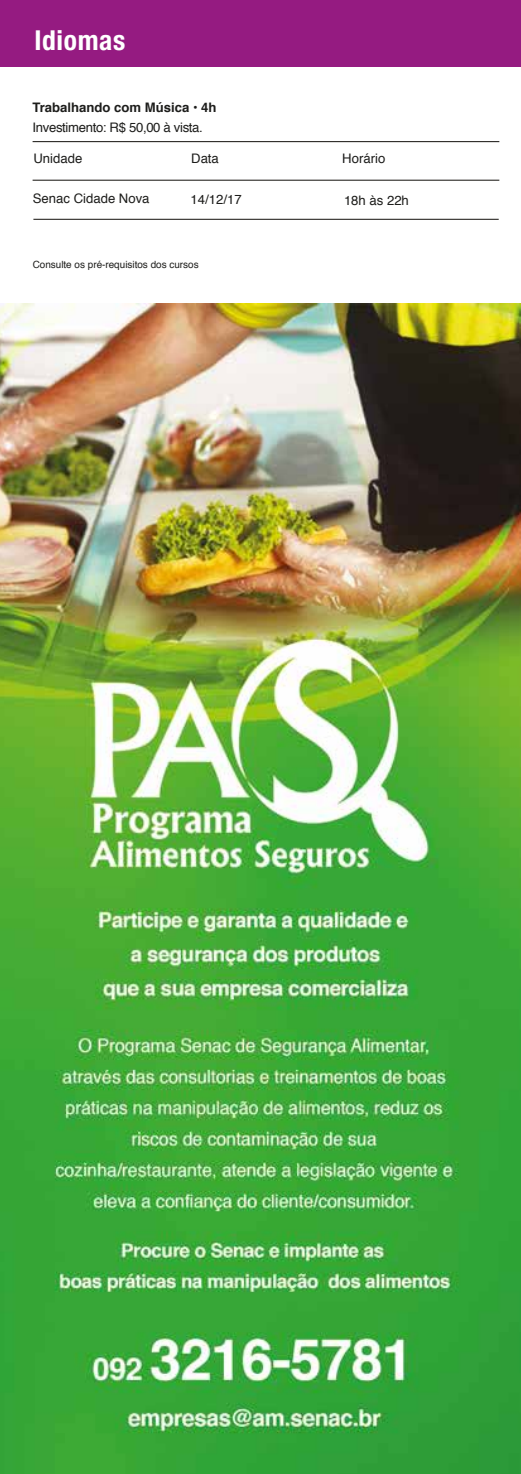
<style>
.page{position:relative;width:521px;height:1474px;background:#fff}
.page>*{position:absolute;margin:0;border:0;box-sizing:border-box;transform-origin:0 0}
.t1{font:700 condensed 27.47px "Helvetica Neue";letter-spacing:.025em;color:#fff}
.t2{font:13.12px "Helvetica";color:#1d1d1b}
.t3{font:13.12px "Helvetica";letter-spacing:-.025em;color:#1d1d1b}
.t4{font:700 13.12px "Helvetica";color:#1d1d1b}
.t5{font:9.97px "Helvetica";color:#1d1d1b}
</style>
<div class="page">
<div style="left:0;top:0;width:521px;height:66px;background:#951b81"></div>
<hr style="left:33px;top:141px;width:466px;height:1px;background:#12100c">
<hr style="left:33px;top:180px;width:466px;height:1px;background:#12100c">
<hr style="left:33px;top:219px;width:466px;height:1px;background:#12100c">
<img style="left:0;top:304px;width:521px;height:1169px">
<h1 class="t1" style="left:34px;top:24px;width:93px">Idiomas</h1>
<p class="t4" style="left:33px;top:97px;width:186px">Trabalhando com Música • 4h</p>
<p class="t3" style="left:33px;top:117px;width:172px">Investimento: R$ 50,00 à vista.</p>
<p class="t2" style="left:33px;top:148px;width:50px">Unidade</p>
<p class="t2" style="left:191px;top:148px;width:29px">Data</p>
<p class="t2" style="left:342px;top:148px;width:45px">Horário</p>
<p class="t2" style="left:33px;top:188px;width:118px">Senac Cidade Nova</p>
<p class="t2" style="left:191px;top:189px;width:53px">14/12/17</p>
<p class="t2" style="left:344px;top:190px;width:66px">18h às 22h</p>
<p class="t5" style="left:33px;top:256px;width:167px">Consulte os pré-requisitos dos cursos</p>
</div>
